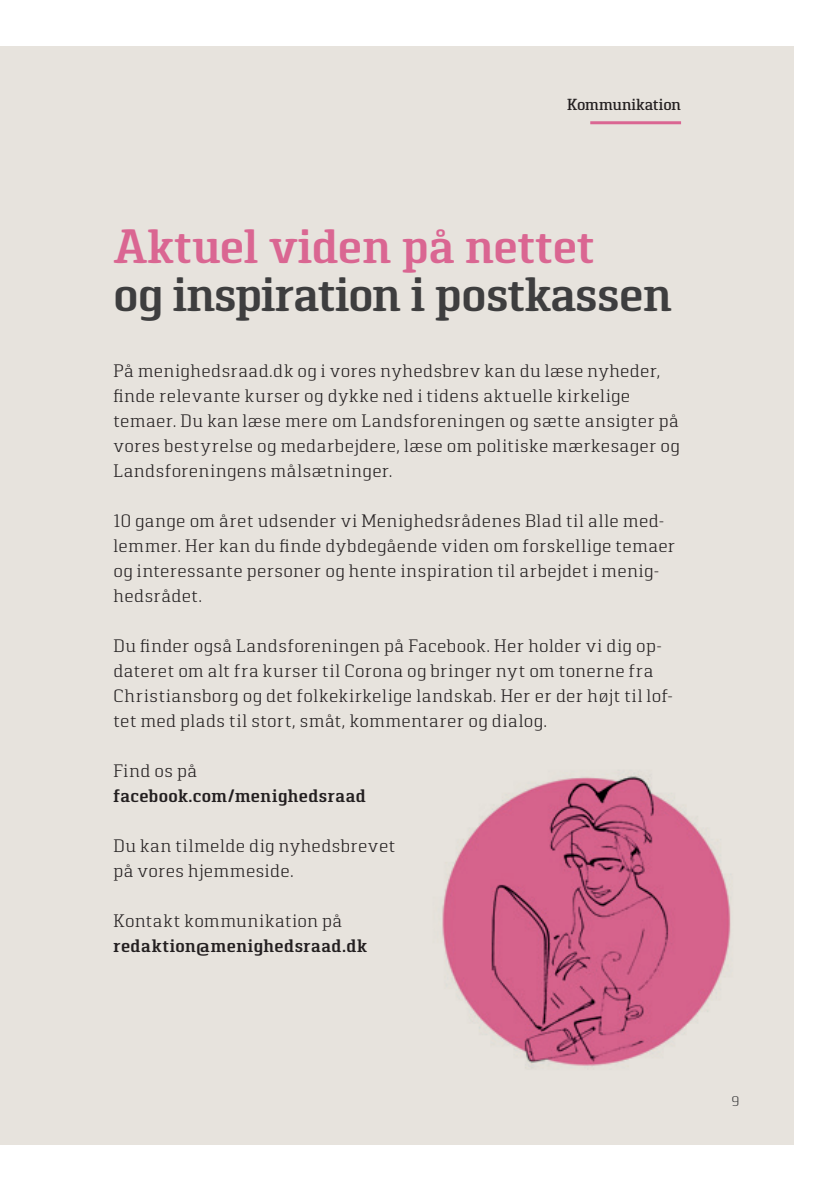
<style>
.page{position:relative;width:840px;height:1191px;background:#fff}
.page>*{position:absolute;margin:0;border:0;box-sizing:border-box;transform-origin:0 0}
.Ny_overskrif{font:600 48px/48px "Pancetta Serif Pro";letter-spacing:-.01em;color:#3e3e3f}
.Brødtekst_2020{font:300 18px/25px "Pancetta Serif Pro";letter-spacing:.02em;color:#231f20}
.Brødtekst_2020-2{font:600 18px/25px "Pancetta Serif Pro";letter-spacing:.02em;color:#231f20}
.t1{font:500 16px "Pancetta Serif Pro";letter-spacing:-.01em;color:#231f20}
.t2{font:300 14px "Pancetta Serif Pro";color:#3e3e3f}
.s1{color:#da6692}
.s2{font-weight:300}
</style>
<div class="page">
<div style="left:0;top:0;width:839px;height:1191px;background:#e7e3dd"></div>
<div style="left:0;top:1145px;width:839px;height:46px;background:#fff"></div>
<div style="left:0;top:0;width:839px;height:45px;background:#fff"></div>
<div style="left:794px;top:0;width:45px;height:1191px;background:#fff"></div>
<hr style="left:590px;top:121px;width:90px;height:3px;background:#da6692">
<img style="left:442px;top:773px;width:289px;height:295px">
<p class="t1" style="left:566px;top:95px;width:115px">Kommunikation</p>
<p class="Ny_overskrif" style="left:113px;top:222px;width:560px"><span class="s1">Aktuel viden på nettet<br></span>og inspiration i postkassen</p>
<p class="Brødtekst_2020" style="left:113px;top:358px;width:567px">På menighedsraad.dk og i vores nyhedsbrev kan du læse nyheder, finde relevante kurser og dykke ned i tidens aktuelle kirkelige temaer. Du kan læse mere om Landsforeningen og sætte ansigter på vores bestyrelse og medarbejdere, læse om politiske mærkesager og Landsforeningens målsætninger.</p>
<p class="Brødtekst_2020" style="left:113px;top:508px;width:563px">10 gange om året udsender vi Menighedsrådenes Blad til alle med&shy;lemmer. Her kan du finde dybdegående viden om forskellige temaer og interessante personer og hente inspiration til arbejdet i menig&shy;hedsrådet.</p>
<p class="Brødtekst_2020" style="left:113px;top:633px;width:560px">Du finder også Landsforeningen på Facebook. Her holder vi dig op&shy;dateret om alt fra kurser til Corona og bringer nyt om tonerne fra Christiansborg og det folkekirkelige landskab. Her er der højt til lof&shy;tet med plads til stort, småt, kommentarer og dialog.</p>
<p class="Brødtekst_2020-2" style="left:113px;top:758px;width:254px"><span class="s2">Find os på </span>facebook.com/menighedsraad</p>
<p class="Brødtekst_2020" style="left:113px;top:833px;width:283px">Du kan tilmelde dig nyhedsbrevet på vores hjemmeside.</p>
<p class="Brødtekst_2020-2" style="left:113px;top:908px;width:255px"><span class="s2">Kontakt kommunikation på </span>redaktion@menighedsraad.dk</p>
<p class="t2" style="left:731px;top:1093px;width:9px">9</p>
</div>
